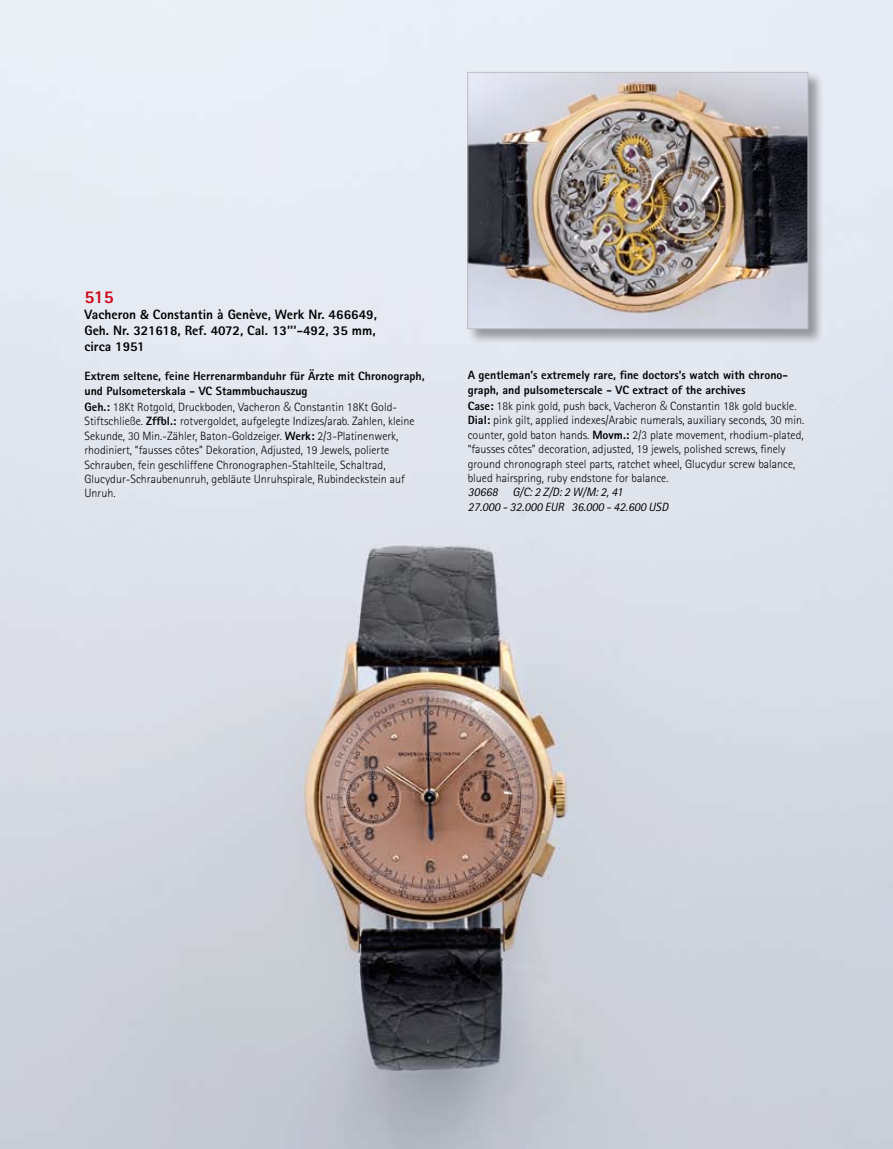
<style>
.page{position:relative;width:893px;height:1149px;background:#fff}
.page>*{position:absolute;margin:0;border:0;box-sizing:border-box;transform-origin:0 0}
.t1{font:800 18px "Rotis Sans Serif";color:#cc0615}
.t2{font:800 13.5px/16.2px "Rotis Sans Serif";color:#000;text-align:justify}
.t3{font:300 12px/14.4px "Rotis Sans Serif";color:#000}
.t4{font:800 12px/14.4px "Rotis Sans Serif";color:#000}
.t5{font:italic 12px/14.4px "Rotis Sans Serif";color:#000}
.s1{font-family:"Myriad Pro";font-weight:600}
.s2{font-weight:800}
.s3{font-family:"Myriad Pro";font-size:13.5px}
</style>
<div class="page">
<img style="left:0;top:0;width:893px;height:1148px">
<div style="left:467px;top:71px;width:357px;height:274px;background:#000;opacity:.35"></div>
<img style="left:470px;top:74px;width:336px;height:253px">
<div style="left:468px;top:72px;width:340px;height:257px;border:1px solid #bcbcbc"></div>
<h1 class="t1" style="left:84px;top:285px;width:31px">515</h1>
<p class="t2" style="left:84px;top:306px;width:294px">Vacheron <span class="s1">&amp;</span> Constantin à Genève, Werk Nr. 466649, Geh. Nr. 321618, Ref. 4072, Cal. 13’’’-492, 35 mm, circa 1951</p>
<p class="t4" style="left:84px;top:369px;width:342px">Extrem seltene, feine Herrenarmbanduhr für Ärzte mit Chronograph, und Pulsometerskala - VC Stammbuchauszug</p>
<p class="t3" style="left:84px;top:399px;width:332px"><span class="s2">Geh.:</span> 18Kt Rotgold, Druckboden, Vacheron <span class="s3">&amp;</span> Constantin 18Kt Gold-Stiftschließe. <span class="s2">Zffbl.:</span> rotvergoldet, aufgelegte Indizes/arab. Zahlen, kleine Sekunde, 30 Min.-Zähler, Baton-Goldzeiger. <span class="s2">Werk:</span> 2/3-Platinenwerk, rhodiniert, “fausses côtes” Dekoration, Adjusted, 19 Jewels, polierte Schrauben, fein geschliffene Chronographen-Stahlteile, Schaltrad, Glucydur-Schraubenunruh, gebläute Unruhspirale, Rubindeckstein auf Unruh.</p>
<p class="t4" style="left:468px;top:368px;width:322px">A gentleman’s extremely rare, fine doctors’s watch with chrono&shy;graph, and pulsometerscale - VC extract of the archives</p>
<p class="t3" style="left:468px;top:398px;width:338px"><span class="s2">Case:</span> 18k pink gold, push back, Vacheron <span class="s3">&amp;</span> Constantin 18k gold buckle.<br><span class="s2">Dial:</span> pink gilt, applied indexes/Arabic numerals, auxiliary seconds, 30 min. counter, gold baton hands. <span class="s2">Movm.:</span> 2/3 plate movement, rhodium-plated, “fausses côtes” decoration, adjusted, 19 jewels, polished screws, finely ground chronograph steel parts, ratchet wheel, Glucydur screw balance, blued hairspring, ruby endstone for balance.</p>
<p class="t5" style="left:468px;top:485px;width:202px">30668 G/C: 2 Z/D: 2 W/M: 2, 41<br>27.000 - 32.000 EUR 36.000 - 42.600 USD</p>
</div>
